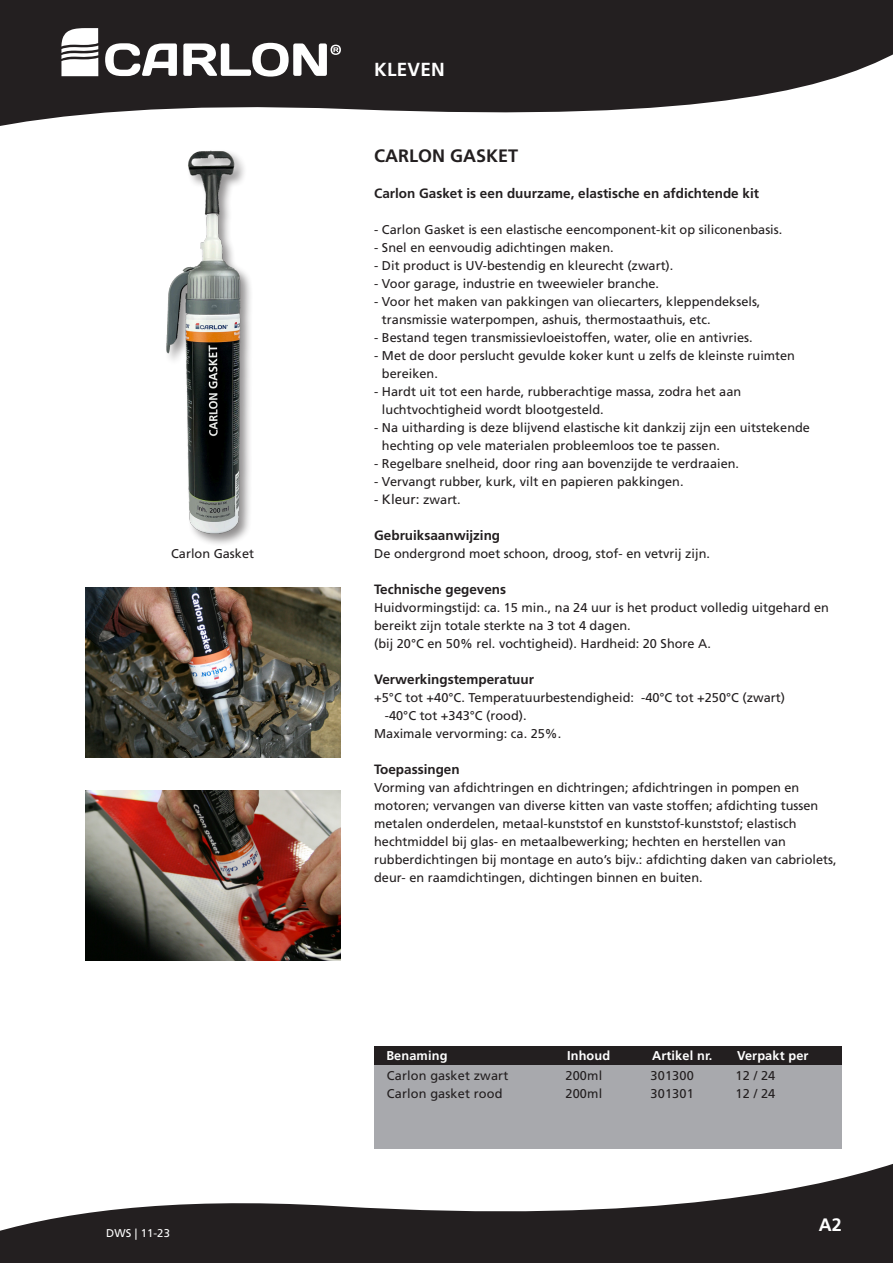
<style>
.page{position:relative;width:893px;height:1263px;background:#fff}
.page>*{position:absolute;margin:0;border:0;box-sizing:border-box;transform-origin:0 0}
.t1{font:700 18.9px "Frutiger LT Std";color:#fff}
.t2{font:700 18px "Frutiger LT Std";color:#231f20}
.t3{font:700 18px "Frutiger LT Std";color:#fff}
.t4{font:700 13.5px "Frutiger LT Std";color:#231f20}
.t5{font:12.75px/18px "Frutiger LT Std";color:#231f20}
.t6{font:700 12.75px "Frutiger LT Std";letter-spacing:.01em;color:#fff}
.t7{font:11.25px "Frutiger LT Std";letter-spacing:.01em;color:#fff}
.s1{font-size:13.5px}
</style>
<div class="page">
<svg style="left:0;top:1164px;width:893px;height:99px;fill:#231f20"></svg>
<svg style="left:0;top:0;width:893px;height:126px;fill:#231f20"></svg>
<div style="left:374px;top:60px;width:84px;height:30px;background:#231f20"></div>
<div style="left:60px;top:26px;width:294px;height:65px;background:#231f20"></div>
<svg style="left:105px;top:43px;width:72px;height:33px"></svg>
<svg style="left:183px;top:43px;width:158px;height:34px"></svg>
<svg style="left:61px;top:28px;width:37px;height:48px;background:#d2d1d1"></svg>
<img style="left:166px;top:150px;width:85px;height:394px">
<div style="left:374px;top:1046px;width:468px;height:102px;background:#a8a9ad"></div>
<div style="left:374px;top:1046px;width:468px;height:18px;background:#231f20"></div>
<img style="left:85px;top:790px;width:255px;height:170px">
<img style="left:85px;top:587px;width:255px;height:171px">
<p class="t5" style="left:171px;top:545px;width:84px">Carlon Gasket</p>
<p class="t7" style="left:106px;top:1226px;width:65px">DWS | 11-23</p>
<p class="t1" style="left:374px;top:58px;width:13px">KLEVEN</p>
<p class="t2" style="left:374px;top:145px;width:146px">CARLON GASKET</p>
<p class="t4" style="left:374px;top:185px;width:386px">Carlon Gasket is een duurzame, elastische en afdichtende kit</p>
<p class="t5" style="left:374px;top:221px;width:410px">- Carlon Gasket is een elastische eencomponent-kit op siliconenbasis.</p>
<p class="t5" style="left:374px;top:239px;width:241px">- Snel en eenvoudig adichtingen maken.</p>
<p class="t5" style="left:374px;top:257px;width:301px">- Dit product is UV-bestendig en kleurecht (zwart).</p>
<p class="t5" style="left:374px;top:275px;width:286px">- Voor garage, industrie en tweewieler branche.</p>
<p class="t5" style="left:382px;top:293px;width:380px;text-indent:-8px">- Voor het maken van pakkingen van oliecarters, kleppendeksels, transmissie waterpompen, ashuis, thermostaathuis, etc.</p>
<p class="t5" style="left:374px;top:329px;width:380px">- Bestand tegen transmissievloeistoffen, water, olie en antivries.</p>
<p class="t5" style="left:382px;top:347px;width:415px;text-indent:-8px">- Met de door perslucht gevulde koker kunt u zelfs de kleinste ruimten bereiken.</p>
<p class="t5" style="left:382px;top:383px;width:361px;text-indent:-8px">- Hardt uit tot een harde, rubberachtige massa, zodra het aan luchtvochtigheid wordt blootgesteld.</p>
<p class="t5" style="left:382px;top:419px;width:429px;text-indent:-8px">- Na uitharding is deze blijvend elastische kit dankzij zijn een uitstekende hechting op vele materialen probleemloos toe te passen.</p>
<p class="t5" style="left:374px;top:455px;width:366px">- Regelbare snelheid, door ring aan bovenzijde te verdraaien.</p>
<p class="t5" style="left:374px;top:473px;width:311px">- Vervangt rubber, kurk, vilt en papieren pakkingen.</p>
<p class="t5" style="left:374px;top:491px;width:88px">- <span class="s1">Kleur:</span> zwart.</p>
<p class="t4" style="left:374px;top:527px;width:128px">Gebruiksaanwijzing</p>
<p class="t5" style="left:374px;top:545px;width:337px">De ondergrond moet schoon, droog, stof- en vetvrij zijn.</p>
<p class="t4" style="left:374px;top:581px;width:134px">Technische gegevens</p>
<p class="t5" style="left:374px;top:599px;width:456px">Huidvormingstijd: ca. 15 min., na 24 uur is het product volledig uitgehard en bereikt zijn totale sterkte na 3 tot 4 dagen.<br>(bij 20°C en 50% rel. vochtigheid). Hardheid: 20 Shore A.</p>
<p class="t4" style="left:374px;top:671px;width:161px">Verwerkingstemperatuur</p>
<p class="t5" style="left:374px;top:689px;width:412px">+5°C tot +40°C. Temperatuurbestendigheid: -40°C tot +250°C (zwart)</p>
<p class="t5" style="left:374px;top:707px;width:189px;text-indent:11px">-40°C tot +343°C (rood).<br>Maximale vervorming: ca. 25%.</p>
<p class="t4" style="left:374px;top:761px;width:87px">Toepassingen</p>
<p class="t5" style="left:374px;top:779px;width:464px">Vorming van afdichtringen en dichtringen; afdichtringen in pompen en motoren; vervangen van diverse kitten van vaste stoffen; afdichting tussen metalen onderdelen, metaal-kunststof en kunststof-kunststof; elastisch hechtmiddel bij glas- en metaalbewerking; hechten en herstellen van rubberdichtingen bij montage en auto’s bijv.: afdichting daken van cabriolets, deur- en raamdichtingen, dichtingen binnen en buiten.</p>
<p class="t6" style="left:386px;top:1048px;width:63px">Benaming</p>
<p class="t6" style="left:567px;top:1048px;width:45px">Inhoud</p>
<p class="t6" style="left:652px;top:1048px;width:62px">Artikel nr.</p>
<p class="t6" style="left:737px;top:1048px;width:73px">Verpakt per</p>
<p class="t5" style="left:387px;top:1067px;width:123px">Carlon gasket zwart</p>
<p class="t5" style="left:566px;top:1067px;width:38px">200ml</p>
<p class="t5" style="left:651px;top:1067px;width:45px">301300</p>
<p class="t5" style="left:736px;top:1067px;width:41px">12 / 24</p>
<p class="t5" style="left:387px;top:1085px;width:117px">Carlon gasket rood</p>
<p class="t5" style="left:566px;top:1085px;width:38px">200ml</p>
<p class="t5" style="left:651px;top:1085px;width:45px">301301</p>
<p class="t5" style="left:736px;top:1085px;width:41px">12 / 24</p>
<p class="t3" style="left:819px;top:1214px;width:25px">A2</p>
</div>
